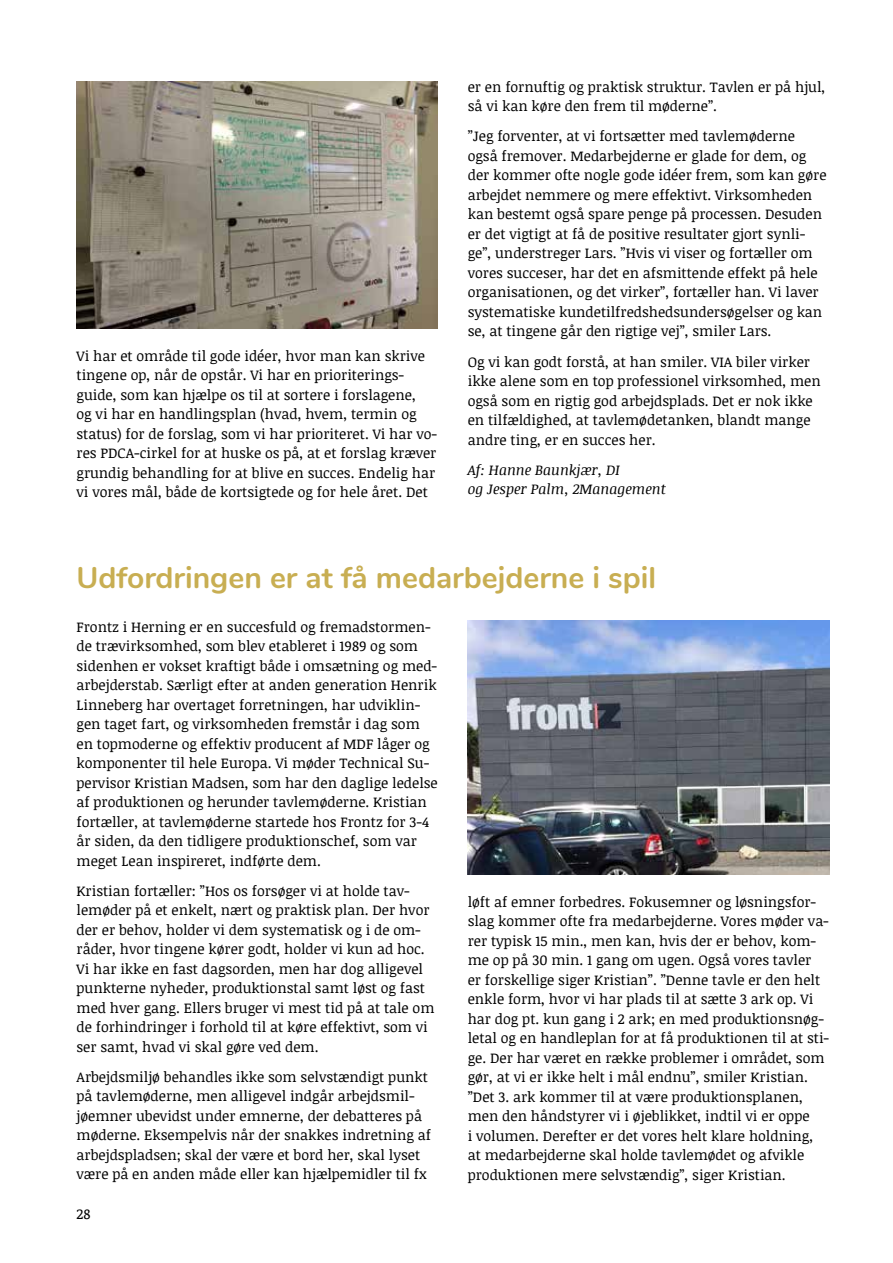
<style>
.page{position:relative;width:893px;height:1263px;background:#fff}
.page>*{position:absolute;margin:0;border:0;box-sizing:border-box;transform-origin:0 0}
.t1{font:700 30px "Nunito";color:#c8ae52}
.t2{font:14.25px/19.5px "Noticia Text";color:#000}
.t3{font:italic 14.25px/19.5px "Noticia Text";color:#000}
</style>
<div class="page">
<img style="left:77px;top:82px;width:361px;height:246px">
<img style="left:468px;top:621px;width:361px;height:254px">
<p class="t2" style="left:77px;top:346px;width:362px">Vi har et område til gode idéer, hvor man kan skrive tingene op, når de opstår. Vi har en prioriterings&shy;guide, som kan hjælpe os til at sortere i forslagene,<br>og vi har en handlingsplan (hvad, hvem, termin og status) for de forslag, som vi har prioriteret. Vi har vo&shy;res PDCA-cirkel for at huske os på, at et forslag kræver grundig behandling for at blive en succes. Endelig har vi vores mål, både de kortsigtede og for hele året. Det</p>
<p class="t2" style="left:468px;top:77px;width:359px">er en fornuftig og praktisk struktur. Tavlen er på hjul, så vi kan køre den frem til møderne”.</p>
<p class="t2" style="left:468px;top:126px;width:360px">”Jeg forventer, at vi fortsætter med tavlemøderne også fremover. Medarbejderne er glade for dem, og der kommer ofte nogle gode idéer frem, som kan gøre arbejdet nemmere og mere effektivt. Virksomheden kan bestemt også spare penge på processen. Desuden er det vigtigt at få de positive resultater gjort synli&shy;ge”, understreger Lars. ”Hvis vi viser og fortæller om vores succeser, har det en afsmittende effekt på hele organisationen, og det virker”, fortæller han. Vi laver systematiske kundetilfredshedsundersøgelser og kan se, at tingene går den rigtige vej”, smiler Lars.</p>
<p class="t2" style="left:468px;top:351px;width:355px">Og vi kan godt forstå, at han smiler. VIA biler virker ikke alene som en top professionel virksomhed, men også som en rigtig god arbejdsplads. Det er nok ikke en tilfældighed, at tavlemødetanken, blandt mange andre ting, er en succes her.</p>
<p class="t3" style="left:468px;top:459px;width:200px">Af: Hanne Baunkjær, DI<br>og Jesper Palm, 2Management</p>
<h1 class="t1" style="left:77px;top:556px;width:581px">Udfordringen er at få medarbejderne i spil</h1>
<p class="t2" style="left:77px;top:616px;width:363px">Frontz i Herning er en succesfuld og fremadstormen&shy;de trævirksomhed, som blev etableret i 1989 og som sidenhen er vokset kraftigt både i omsætning og med&shy;arbejderstab. Særligt efter at anden generation Henrik Linneberg har overtaget forretningen, har udviklin&shy;gen taget fart, og virksomheden fremstår i dag som en topmoderne og effektiv producent af MDF låger og komponenter til hele Europa. Vi møder Technical Su&shy;pervisor Kristian Madsen, som har den daglige ledelse af produktionen og herunder tavlemøderne. Kristian fortæller, at tavlemøderne startede hos Frontz for 3-4 år siden, da den tidligere produktionschef, som var meget Lean inspireret, indførte dem.</p>
<p class="t2" style="left:77px;top:881px;width:359px">Kristian fortæller: ”Hos os forsøger vi at holde tav&shy;lemøder på et enkelt, nært og praktisk plan. Der hvor der er behov, holder vi dem systematisk og i de om&shy;råder, hvor tingene kører godt, holder vi kun ad hoc.<br>Vi har ikke en fast dagsorden, men har dog alligevel punkterne nyheder, produktionstal samt løst og fast med hver gang. Ellers bruger vi mest tid på at tale om de forhindringer i forhold til at køre effektivt, som vi ser samt, hvad vi skal gøre ved dem.</p>
<p class="t2" style="left:77px;top:1067px;width:356px">Arbejdsmiljø behandles ikke som selvstændigt punkt på tavlemøderne, men alligevel indgår arbejdsmil&shy;jøemner ubevidst under emnerne, der debatteres på møderne. Eksempelvis når der snakkes indretning af arbejdspladsen; skal der være et bord her, skal lyset være på en anden måde eller kan hjælpemidler til fx</p>
<p class="t2" style="left:77px;top:1203px;width:15px">28</p>
<p class="t2" style="left:468px;top:892px;width:363px">løft af emner forbedres. Fokusemner og løsningsfor&shy;slag kommer ofte fra medarbejderne. Vores møder va&shy;rer typisk 15 min., men kan, hvis der er behov, kom&shy;me op på 30 min. 1 gang om ugen. Også vores tavler<br>er forskellige siger Kristian”. ”Denne tavle er den helt enkle form, hvor vi har plads til at sætte 3 ark op. Vi har dog pt. kun gang i 2 ark; en med produktionsnøg&shy;letal og en handleplan for at få produktionen til at sti&shy;ge. Der har været en række problemer i området, som gør, at vi er ikke helt i mål endnu”, smiler Kristian. ”Det 3. ark kommer til at være produktionsplanen, men den håndstyrer vi i øjeblikket, indtil vi er oppe<br>i volumen. Derefter er det vores helt klare holdning, at medarbejderne skal holde tavlemødet og afvikle produktionen mere selvstændig”, siger Kristian.</p>
</div>
